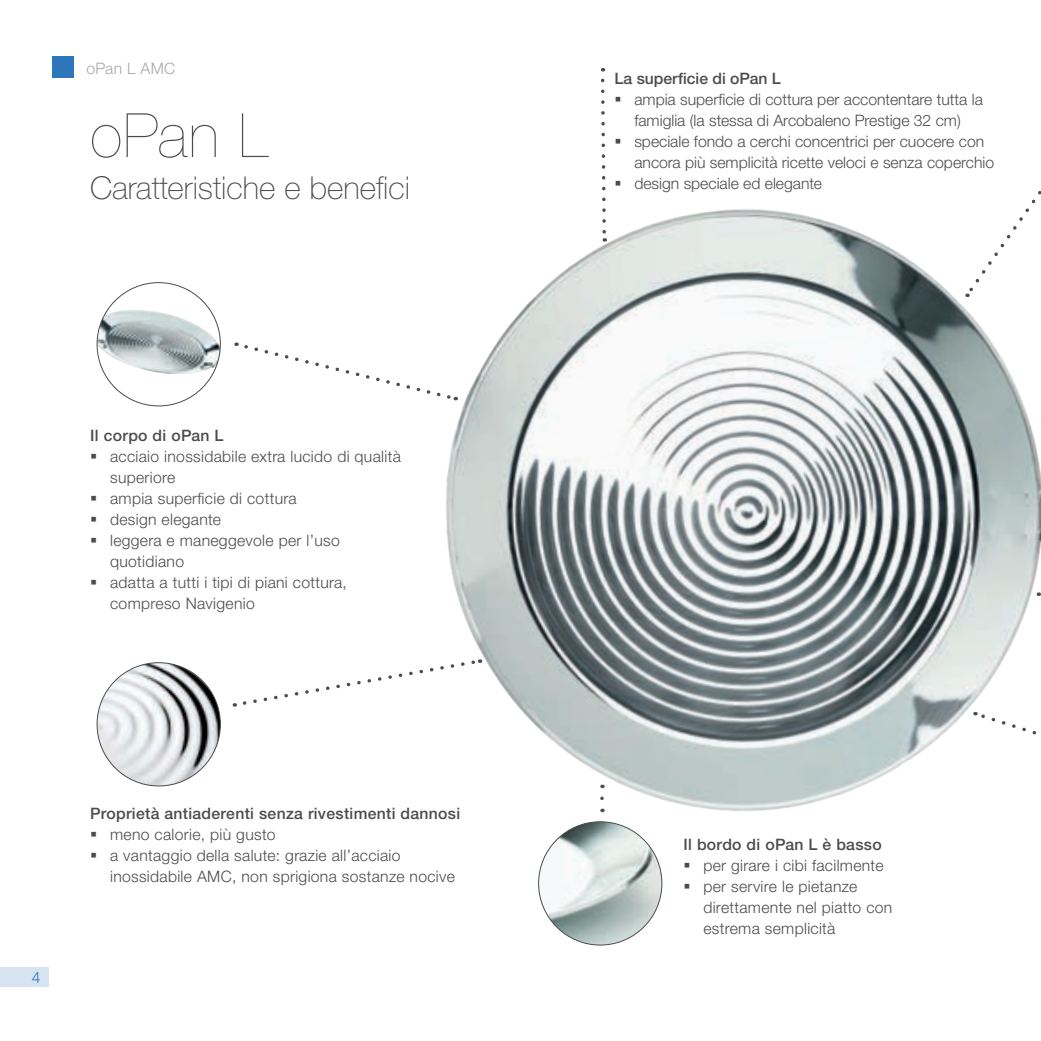
<style>
.page{position:relative;width:1041px;height:1041px;background:#fff}
.page>*{position:absolute;margin:0;border:0;box-sizing:border-box;transform-origin:0 0}
.t1{font:200 61.25px "Helvetica Neue LTW1 G";color:#4b4c4d}
.t2{font:100 31.5px "Helvetica Neue LTW1 G";color:#4b4c4d}
.t3{font:300 15.75px/21px "Helvetica Neue LTW1 G";letter-spacing:.02em;color:#4b4c4d}
.t4{font:300 15.75px/21px "Helvetica Neue LTW1 G";color:#4b4c4d}
.t5{font:500 15.75px "Helvetica Neue LTW1 G";letter-spacing:.02em;color:#4b4c4d}
.t6{font:500 15.75px "Helvetica Neue LTW1 G";color:#4b4c4d}
.t7{font:300 15.75px "Helvetica Neue LTW1 G";letter-spacing:.02em;color:#a8a9ad}
.t8{font:300 15.75px "Helvetica Neue LTW1 G";color:#2e76bc}
</style>
<div class="page">
<div style="left:0;top:967px;width:49px;height:20px;background:#d6e4f1"></div>
<div style="left:52px;top:56px;width:22px;height:22px;background:#2e76bc"></div>
<img style="left:446px;top:209px;width:595px;height:620px">
<img style="left:97px;top:283px;width:123px;height:123px;border-radius:62px">
<img style="left:539px;top:822px;width:123px;height:123px;border-radius:62px">
<img style="left:97px;top:663px;width:123px;height:123px;border-radius:62px">
<svg style="left:236px;top:342px;width:220px;height:60px"></svg>
<svg style="left:599px;top:78px;width:9px;height:164px"></svg>
<svg style="left:965px;top:191px;width:76px;height:106px"></svg>
<svg style="left:975px;top:711px;width:66px;height:46px"></svg>
<svg style="left:234px;top:658px;width:246px;height:49px"></svg>
<svg style="left:600px;top:785px;width:4px;height:13px"></svg>
<svg style="left:1038px;top:589px;width:3px;height:9px"></svg>
<p class="t7" style="left:86px;top:58px;width:91px">oPan L AMC</p>
<h1 class="t1" style="left:90px;top:100px;width:179px">oPan L</h1>
<h2 class="t2" style="left:90px;top:169px;width:321px">Caratteristiche e benefici</h2>
<p class="t5" style="left:90px;top:425px;width:135px">Il corpo di oPan L</p>
<p class="t3" style="left:110px;top:445px;width:292px">acciaio inossidabile extra lucido di qualità superiore<br>ampia superficie di cottura<br>design elegante<br>leggera e maneggevole per l’uso quotidiano<br>adatta a tutti i tipi di piani cottura, compreso Navigenio</p>
<p class="t8" style="left:32px;top:968px;width:10px">4</p>
<p class="t5" style="left:90px;top:803px;width:371px">Proprietà antiaderenti senza rivestimenti dannosi</p>
<p class="t3" style="left:110px;top:823px;width:346px">meno calorie, più gusto<br>a vantaggio della salute: grazie all’acciaio inossidabile AMC, non sprigiona sostanze nocive</p>
<p class="t6" style="left:614px;top:68px;width:168px">La superficie di oPan L</p>
<p class="t4" style="left:634px;top:88px;width:361px">ampia superficie di cottura per accontentare tutta la famiglia (la stessa di Arcobaleno Prestige 32 cm) speciale fondo a cerchi concentrici per cuocere con ancora più semplicità ricette veloci e senza coperchio design speciale ed elegante</p>
<p class="t5" style="left:683px;top:835px;width:200px">Il bordo di oPan L è basso</p>
<p class="t3" style="left:703px;top:855px;width:191px">per girare i cibi facilmente per servire le pietanze direttamente nel piatto con estrema semplicità</p>
</div>
